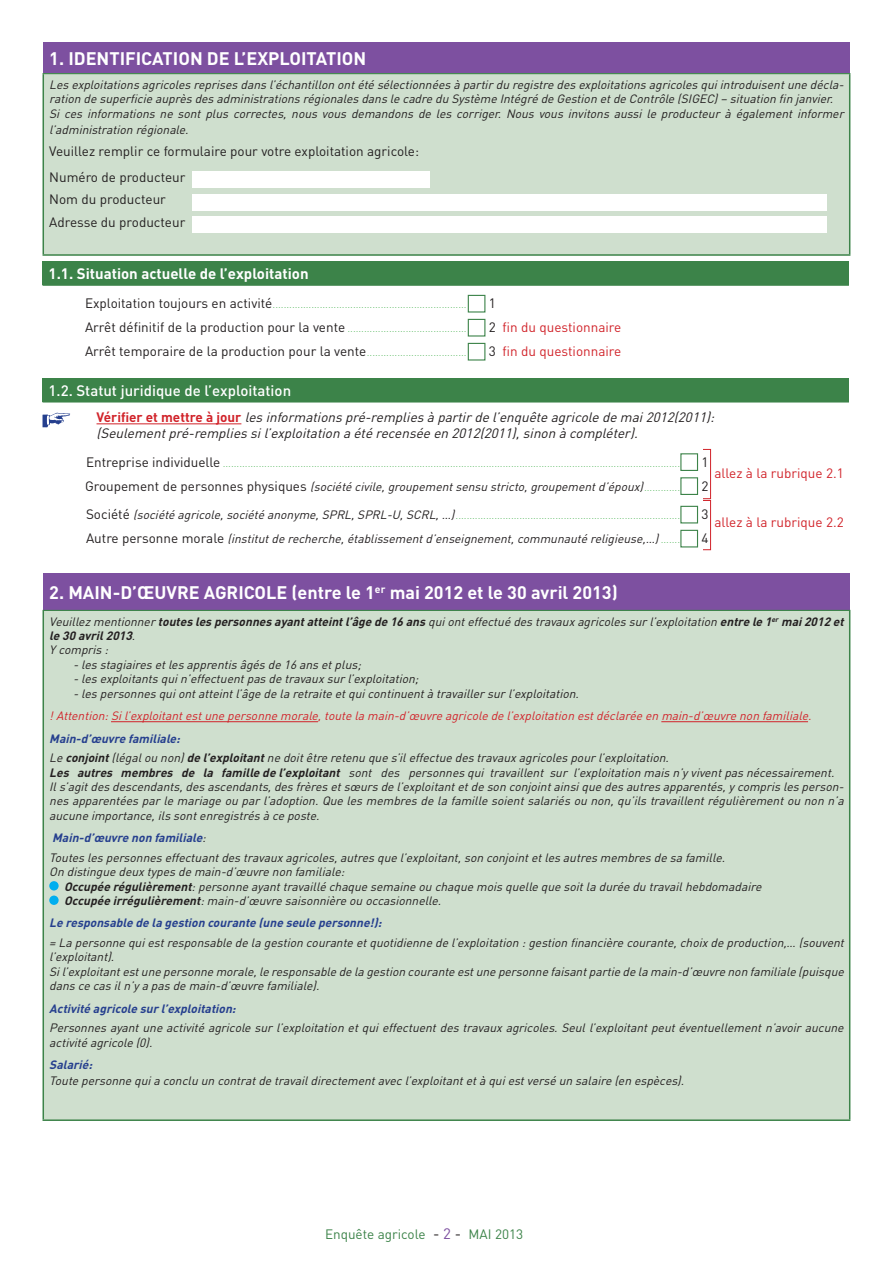
<style>
.page{position:relative;width:893px;height:1263px;background:#fff}
.page>*{position:absolute;margin:0;border:0;box-sizing:border-box;transform-origin:0 0}
.t1{font:700 18px "DIN Pro";color:#fff}
.t2{font:700 15px "DIN Pro";color:#fff}
.t3{font:500 15px "DIN Pro";color:#fff}
.t4{font:13.5px/25.5px "DIN Pro";color:#231f20}
.t5{font:italic 13.5px/16.2px "DIN Pro";color:#231f20}
.t6{font:13.5px "DIN Pro";color:#d1232a}
.t7{font:13.5px "DIN Pro";color:#3c8349}
.t8{font:italic 12px/14.4px "DIN Pro";color:#231f20}
.t9{font:italic 12px "DIN Pro";color:#d1232a}
.t10{font:italic 700 12px "DIN Pro";color:#253f8e}
.t11{font:italic 700 12px "DIN Pro";color:#231f20}
.t12{font:300 10.5px "DIN Pro";color:#40ae49}
.s1{font-weight:400;font-size:13.5px;color:#231f20}
.s2{color:#231f20}
.s3{font-weight:300;font-size:10.5px;color:#40ae49}
.s4{font-weight:700;font-style:normal;color:#d1232a}
.s5{font-style:normal;font-size:13.5px}
.s6{font-weight:300;font-style:normal;font-size:10.5px;color:#40ae49}
.s7{font-weight:400;font-style:italic;font-size:12px;color:#231f20}
.s8{font-weight:700}
.s9{font-weight:400}
.s10{font-weight:700;color:#253f8e}
.s11{font-size:15px;color:#231f20}
.s12{font-size:15px;color:#7d50a0}
</style>
<div class="page">
<div style="left:697px;top:500px;width:14px;height:50px;border:1px solid #d1232a"></div>
<svg style="left:693px;top:504px;width:10px;height:46px"></svg>
<div style="left:697px;top:449px;width:14px;height:50px;border:1px solid #d1232a"></div>
<div style="left:693px;top:446px;width:10px;height:58px;background:#fff"></div>
<hr style="left:97px;top:423px;width:144px;height:1px;background:#d1232a">
<div style="left:43px;top:42px;width:807px;height:32px;background:#7d50a0"></div>
<div style="left:43px;top:74px;width:807px;height:181px;background:#cfdfce"></div>
<hr style="left:43px;top:73px;width:807px;height:1px;background:#3c8349">
<hr style="left:43px;top:74px;width:1px;height:180px;background:#3c8349">
<hr style="left:849px;top:74px;width:1px;height:180px;background:#3c8349">
<hr style="left:43px;top:254px;width:807px;height:2px;background:#3c8349">
<div style="left:192px;top:171px;width:238px;height:16px;background:#fff"></div>
<div style="left:193px;top:195px;width:634px;height:16px;background:#fff"></div>
<div style="left:192px;top:216px;width:635px;height:16px;background:#fff"></div>
<div style="left:43px;top:262px;width:806px;height:23px;background:#3c8349"></div>
<hr style="left:43px;top:285px;width:806px;height:1px;background:#3c8349">
<div style="left:468px;top:295px;width:17px;height:18px;border:1px solid #3c8349"></div>
<div style="left:468px;top:319px;width:17px;height:18px;border:1px solid #3c8349"></div>
<div style="left:468px;top:343px;width:17px;height:18px;border:1px solid #3c8349"></div>
<div style="left:43px;top:378px;width:806px;height:24px;background:#3c8349"></div>
<svg style="left:43px;top:413px;width:27px;height:14px"></svg>
<div style="left:680px;top:453px;width:18px;height:18px;border:1px solid #3c8349"></div>
<div style="left:680px;top:477px;width:18px;height:18px;border:1px solid #3c8349"></div>
<div style="left:680px;top:506px;width:18px;height:17px;border:1px solid #3c8349"></div>
<div style="left:680px;top:530px;width:18px;height:17px;border:1px solid #3c8349"></div>
<div style="left:43px;top:573px;width:807px;height:37px;background:#7d50a0"></div>
<div style="left:43px;top:610px;width:807px;height:510px;background:#cfdfce"></div>
<hr style="left:43px;top:610px;width:807px;height:1px;background:#3c8349">
<hr style="left:43px;top:611px;width:1px;height:508px;background:#3c8349">
<hr style="left:849px;top:611px;width:1px;height:508px;background:#3c8349">
<hr style="left:43px;top:1119px;width:807px;height:2px;background:#3c8349">
<hr style="left:111px;top:721px;width:207px;height:1px;background:#d1232a">
<hr style="left:661px;top:721px;width:147px;height:1px;background:#d1232a">
<div style="left:49px;top:881px;width:10px;height:9px;background:#00aeef;border-radius:50%"></div>
<div style="left:49px;top:895px;width:10px;height:10px;background:#00aeef;border-radius:50%"></div>
<h1 class="t1" style="left:49px;top:46px;width:318px">1. IDENTIFICATION DE L’EXPLOITATION</h1>
<p class="t8" style="left:49px;top:77px;width:799px">Lesexploitationsagricolesreprisesdansl’échantillon ontétésélectionnéesàpartirdu registredesexploitationsagricolesquiintroduisentunedécla&shy;ration desuperficieauprèsdesadministrationsrégionalesdanslecadredu SystèmeIntégrédeGestion etdeContrôle(SIGEC)–situation fin janvier.<br>Si ces informations ne sont plus correctes, nous vous demandons de les corriger. Nous vous invitons aussi le producteur à également informer</p>
<p class="t8" style="left:49px;top:122px;width:144px">l’administration régionale.</p>
<p class="t4" style="left:49px;top:138px;width:371px">Veuillez remplir ce formulaire pour votre exploitation agricole:<br>Numéro de producteur</p>
<p class="t4" style="left:49px;top:188px;width:138px;line-height:22.5px">Nom du producteur<br>Adresse du producteur</p>
<p class="t2" style="left:49px;top:264px;width:262px">1.1. Situation actuelle de l’exploitation</p>
<p class="t12" style="left:85px;top:297px;width:383px"><span class="s1">Exploitation toujours en activité</span>......................................................................</p>
<p class="t4" style="left:489px;top:290px;width:9px">1</p>
<p class="t12" style="left:85px;top:321px;width:383px"><span class="s1">Arrêt définitif de la production pour la vente</span> ...........................................</p>
<p class="t6" style="left:489px;top:318px;width:134px"><span class="s2">2</span> fin du questionnaire</p>
<p class="t4" style="left:85px;top:338px;width:383px">Arrêt temporaire de la production pour la vente<span class="s3">....................................</span></p>
<p class="t6" style="left:489px;top:342px;width:134px"><span class="s2">3</span> fin du questionnaire</p>
<p class="t3" style="left:49px;top:380px;width:244px">1.2. Statut juridique de l’exploitation</p>
<p class="t5" style="left:97px;top:408px;width:623px"><span class="s4">Vé r i fi e r e t m e t t re à j o u r</span> lesinformationspré-rempliesàpartirdel’enquêteagricoledemai2012(2011): (Seulementpré-rempliessil’exploitation aétérecenséeen 2012(2011),sinon àcompléter).</p>
<p class="t12" style="left:86px;top:456px;width:596px"><span class="s1">Entreprise individuelle</span> .....................................................................................................................................................................</p>
<p class="t4" style="left:701px;top:449px;width:9px">1</p>
<p class="t8" style="left:85px;top:479px;width:597px"><span class="s5">G ro u p e m e n t d e p e rs o n n e s p h ys i q u e s</span> (sociétécivile,groupementsensu stricto,groupementd’époux)<span class="s6">. . . . . . . . . . . . .</span></p>
<p class="t4" style="left:701px;top:473px;width:9px">2</p>
<p class="t12" style="left:86px;top:508px;width:596px"><span class="s1">Société</span> <span class="s7">(sociétéagricole,sociétéanonyme,SPRL,SPRL-U,SCRL,…)</span>.................................................................................</p>
<p class="t4" style="left:701px;top:501px;width:9px">3</p>
<p class="t8" style="left:86px;top:531px;width:596px"><span class="s5">A u t re p e rs o n n e m o ra l e</span> (institutderecherche,établissementd’enseignement,communautéreligieuse,…) <span class="s6">. . . . . . .</span></p>
<p class="t4" style="left:701px;top:525px;width:9px">4</p>
<h1 class="t1" style="left:49px;top:580px;width:570px">2. MAIN-D’ŒUVRE AGRICOLE (entre le 1<sup>er</sup> mai 2012 et le 30 avril 2013)</h1>
<p class="t8" style="left:49px;top:613px;width:799px">Veuillezmentionner<span class="s8">touteslespersonnesayantatteintl’âge de 16ans</span>quionteffectuédestravauxagricolessurl’exploitation <span class="s8">entre le 1</span><sup>er</sup> <span class="s8">mai2012et</span></p>
<p class="t11" style="left:49px;top:627px;width:91px">le 30avril2013<span class="s9">.</span></p>
<p class="t8" style="left:49px;top:642px;width:64px">Ycompris:</p>
<p class="t8" style="left:73px;top:657px;width:293px">-lesstagiairesetlesapprentisâgésde16ansetplus;</p>
<p class="t8" style="left:73px;top:671px;width:350px">-lesexploitantsquin’effectuentpasdetravauxsurl’exploitation;</p>
<p class="t8" style="left:73px;top:685px;width:511px">-lespersonnesquiontatteintl’âgedelaretraiteetquicontinuentàtravaillersurl’exploitation.</p>
<p class="t9" style="left:49px;top:708px;width:767px">! Attention:Sil’exploitantestunepersonnemorale,toutelamain-d’œuvreagricoledel’exploitation estdéclaréeen main-d’œuvrenon familiale.</p>
<p class="t8" style="left:49px;top:728px;width:625px;line-height:19.5px"><span class="s10">Main-d’œuvre familiale:<br></span>Le<span class="s8">conjoint</span>(légalou non)<span class="s8">de l’exploitant</span>nedoitêtreretenu ques’ileffectuedestravauxagricolespourl’exploitation.</p>
<p class="t8" style="left:49px;top:764px;width:799px"><span class="s8">Les autres membres de la famille de l’exploitant</span> sont des personnesqui travaillent sur l’exploitation maisn’yviventpasnécessairement.<br>Ils’agitdesdescendants,desascendants,desfrèresetsœursdel’exploitantetdeson conjointainsiquedesautresapparentés,ycomprislesperson&shy;nesapparentéesparlemariageou parl’adoption.Quelesmembresdelafamillesoientsalariésou non,qu’ilstravaillentrégulièrementou non n’a aucuneimportance,ilssontenregistrésàceposte.</p>
<p class="t8" style="left:49px;top:828px;width:681px;line-height:19.5px"><span class="s10">Main-d’œuvre non familiale</span>:<br>Touteslespersonneseffectuantdestravauxagricoles,autresquel’exploitant,son conjointetlesautresmembresdesafamille.</p>
<p class="t8" style="left:64px;top:864px;width:702px;text-indent:-15px">On distinguedeuxtypesdemain-d’œuvrenon familiale:<br><span class="s8">Occupée régulièrement</span>:personneayanttravailléchaquesemaineou chaquemoisquellequesoitladuréedu travailhebdomadaire<br><span class="s8">Occupée irrégulièrement</span>:main-d’œuvresaisonnièreou occasionnelle.</p>
<p class="t10" style="left:49px;top:915px;width:337px">Le responsable de lagestion courante (une seule personne!):</p>
<p class="t8" style="left:49px;top:935px;width:799px">=Lapersonnequiestresponsabledelagestion couranteetquotidiennedel’exploitation :gestion financièrecourante,choixdeproduction,… (souvent l’exploitant).<br>Sil’exploitantestunepersonnemorale,leresponsabledelagestion couranteestunepersonnefaisantpartiedelamain-d’œuvrenon familiale(puisque danscecasiln’yapasdemain-d’œuvrefamiliale).</p>
<p class="t10" style="left:49px;top:1000px;width:191px">Activité agricole surl’exploitation:</p>
<p class="t8" style="left:49px;top:1020px;width:799px">Personnesayantuneactivitéagricolesurl’exploitation etquieffectuentdestravauxagricoles.Seull’exploitantpeutéventuellementn’avoiraucune activitéagricole(0).</p>
<p class="t10" style="left:49px;top:1056px;width:48px">Salarié:</p>
<p class="t8" style="left:49px;top:1073px;width:640px">Toutepersonnequiaconclu un contratdetravaildirectementavecl’exploitantetàquiestverséun salaire(en espèces).</p>
<p class="t6" style="left:714px;top:464px;width:131px">allez à la rubrique 2.1</p>
<p class="t6" style="left:714px;top:513px;width:131px">allez à la rubrique 2.2</p>
<p class="t7" style="left:325px;top:1225px;width:200px">Enquête agricole <span class="s11">-</span> <span class="s12">2</span> <span class="s11">-</span> MAI 2013</p>
</div>
